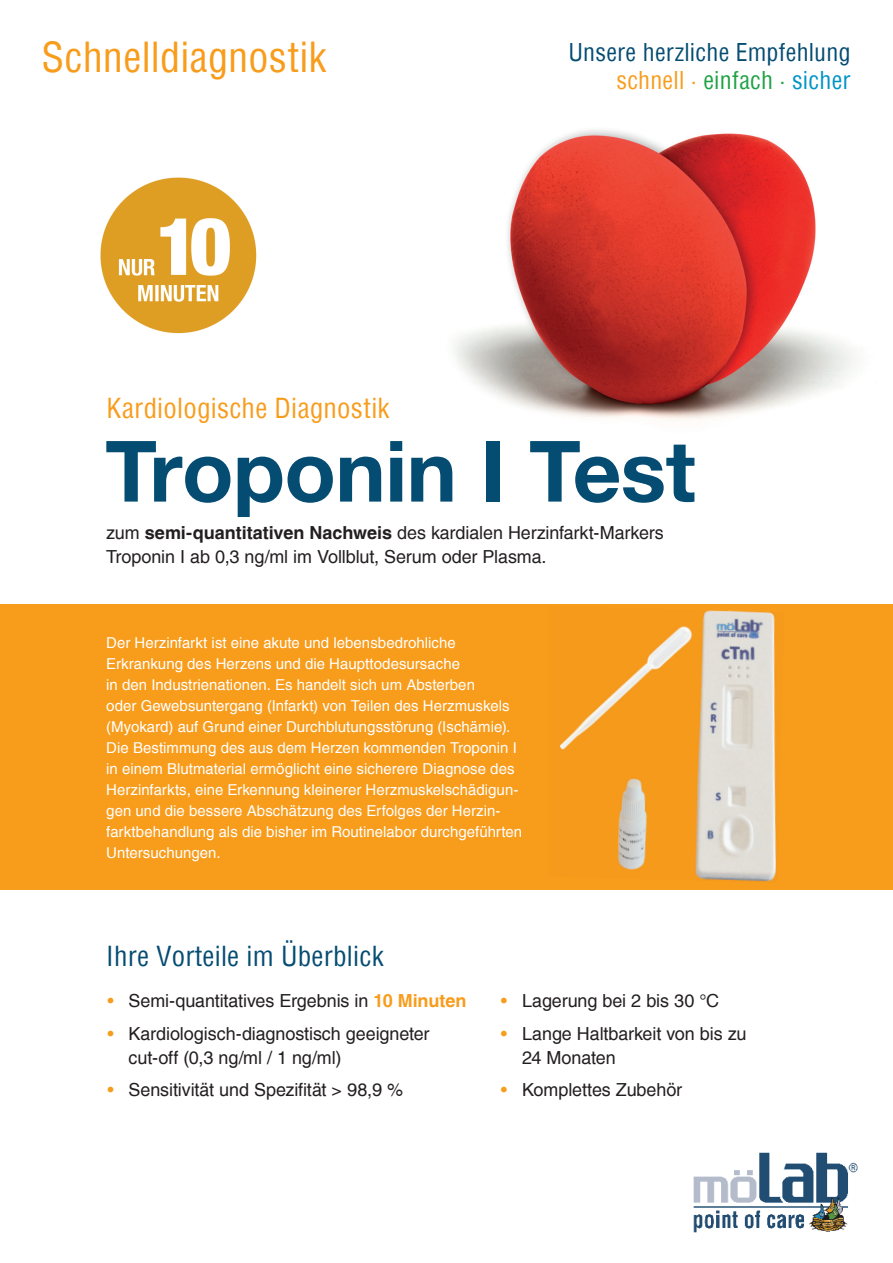
<style>
.page{position:relative;width:893px;height:1263px;background:#fff}
.page>*{position:absolute;margin:0;border:0;box-sizing:border-box;transform-origin:0 0}
.t1{font:700 84.75px "Helvetica Neue LT Std";letter-spacing:-.005em;color:#054c72}
.t2{font:condensed 40.5px "Helvetica";letter-spacing:.005em;color:#f89c1c}
.t3{font:condensed 27px "Helvetica";letter-spacing:.01em;color:#f89c1c}
.t4{font:condensed 27px "Helvetica";letter-spacing:.01em;color:#054c72}
.t5{font:condensed 24px/28.5px "Helvetica";letter-spacing:.01em;color:#054c72;text-align:right}
.t6{font:18px/24px "Helvetica";letter-spacing:-.005em;color:#231f20}
.t7{font:15px/21px "Helvetica";color:#fff}
.s1{color:#f89c1c}
.s2{color:#1fa245}
.s3{color:#0094c8}
.s4{font-weight:700}
.s5{font-weight:700;color:#f89c1c}
</style>
<div class="page">
<img style="left:455px;top:130px;width:403px;height:292px">
<div style="left:0;top:604px;width:893px;height:285px;background:#f89c1c"></div>
<img style="left:100px;top:177px;width:157px;height:157px">
<img style="left:559px;top:610px;width:218px;height:271px">
<img style="left:693px;top:1152px;width:165px;height:81px">
<h2 class="t2" style="left:41px;top:31px;width:287px">Schnelldiagnostik</h2>
<h3 class="t3" style="left:106px;top:390px;width:285px">Kardiologische Diagnostik</h3>
<h3 class="t5" style="left:568px;top:37px;width:284px">Unsere herzliche Empfehlung <span class="s1">schnell ·</span> <span class="s2">einfach ·</span> <span class="s3">sicher</span></h3>
<h1 class="t1" style="left:105px;top:419px;width:592px">Troponin I Test</h1>
<p class="t6" style="left:106px;top:521px;width:559px">zum <span class="s4">semi-quantitativen Nachweis</span> des kardialen Herzinfarkt-Markers<br>Troponin I ab 0,3 ng/ml im Vollblut, Serum oder Plasma.</p>
<p class="t7" style="left:106px;top:632px;width:417px">Der Herzinfarkt ist eine akute und lebensbedrohliche Erkrankung des Herzens und die Haupttodesursache<br>in den Industrienationen. Es handelt sich um Absterben<br>oder Gewebsuntergang (Infarkt) von Teilen des Herzmuskels (Myokard) auf Grund einer Durchblutungsstörung (Ischämie).<br>Die Bestimmung des aus dem Herzen kommenden Troponin I in einem Blutmaterial ermöglicht eine sicherere Diagnose des Herzinfarkts, eine Erkennung kleinerer Herzmuskelschädigun&shy;gen und die bessere Abschätzung des Erfolges der Herzin&shy;farktbehandlung als die bisher im Routinelabor durchgeführten Untersuchungen.</p>
<h3 class="t4" style="left:106px;top:939px;width:279px">Ihre Vorteile im Überblick</h3>
<p class="t6" style="left:107px;top:989px;width:361px"><span class="s1">•</span> Semi-quantitatives Ergebnis in <span class="s5">10 Minuten</span></p>
<p class="t6" style="left:129px;top:1021px;width:302px;text-indent:-21px"><span class="s1">•</span> Kardiologisch-diagnostisch geeigneter cut-off (0,3 ng/ml / 1 ng/ml)</p>
<p class="t6" style="left:107px;top:1078px;width:297px"><span class="s1">•</span> Sensitivität und Spezifität &gt; 98,9 %</p>
<p class="t6" style="left:501px;top:989px;width:220px"><span class="s1">•</span> Lagerung bei 2 bis 30 °C</p>
<p class="t6" style="left:522px;top:1021px;width:226px;text-indent:-21px"><span class="s1">•</span> Lange Haltbarkeit von bis zu<br>24 Monaten</p>
<p class="t6" style="left:501px;top:1078px;width:183px"><span class="s1">•</span> Komplettes Zubehör</p>
</div>
